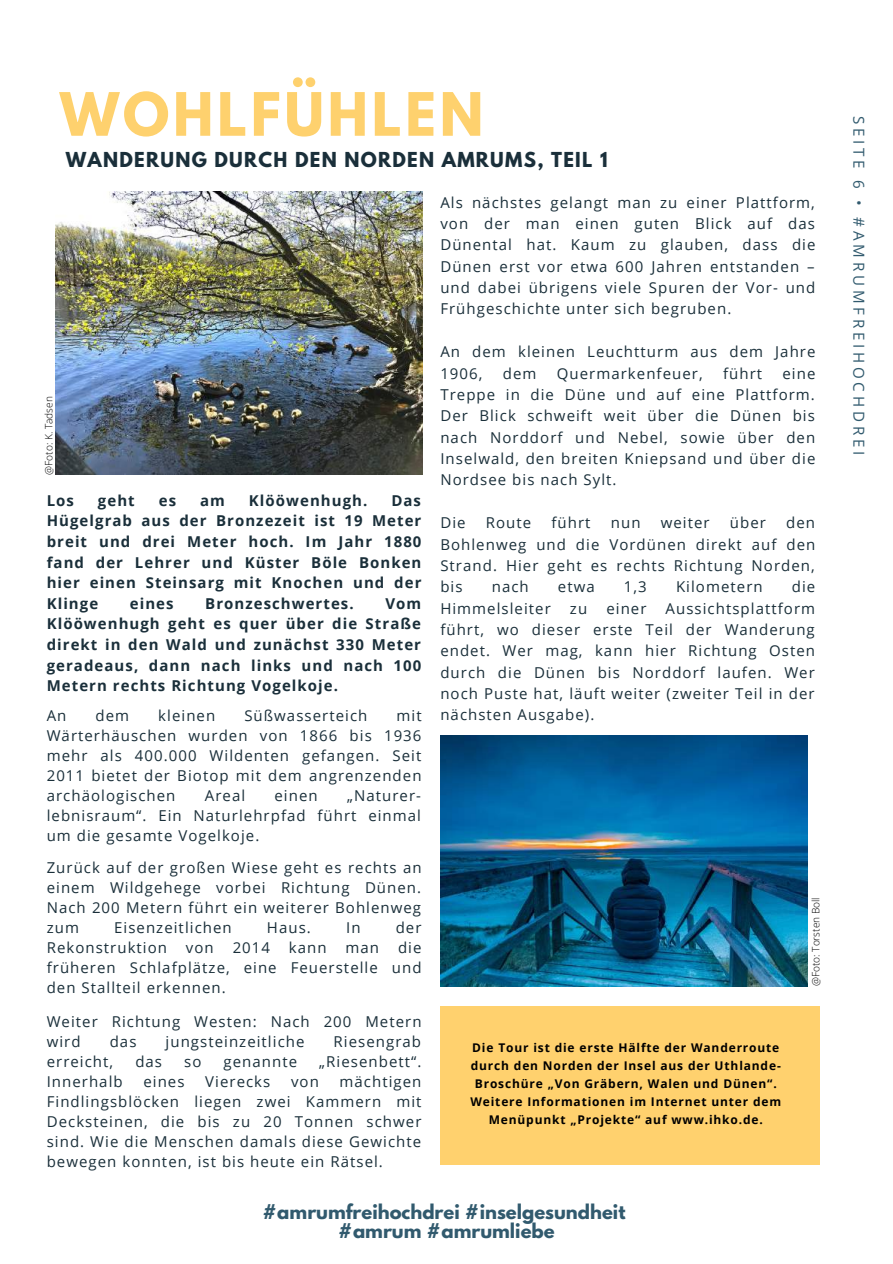
<style>
.page{position:relative;width:893px;height:1264px;background:#fff}
.page>*{position:absolute;margin:0;border:0;box-sizing:border-box;transform-origin:0 0}
.t1{font:700 52.95px "League Spartan";letter-spacing:.07em;color:#fed16e}
.t2{font:700 18.3px "League Spartan";letter-spacing:.07em;color:#1a2f3a}
.t3{font:700 18px/19px "League Spartan";color:#315a6e;text-align:center}
.t4{font:15.15px "Open Sans";letter-spacing:.25em;color:#315a6e}
.t5{font:15px/21.3px "Open Sans";letter-spacing:.07em;color:#1a2f3a;text-align:justify}
.t6{font:700 15px/20.5px "Open Sans";letter-spacing:.07em;color:#1a2f3a;text-align:justify}
.t7{font:700 12px/18px "Open Sans";letter-spacing:.07em;color:#000;text-align:center}
.t8{font:300 10.2px "Open Sans";color:#000}
</style>
<div class="page">
<img style="left:55px;top:191px;width:368px;height:283px">
<div style="left:440px;top:1006px;width:379px;height:158px;background:#ffd16e"></div>
<img style="left:440px;top:735px;width:367px;height:251px">
<h1 class="t1" style="left:60px;top:88px;width:425px">WOHLFÜHLEN</h1>
<p class="t2" style="left:66px;top:151px;width:543px">WANDERUNG DURCH DEN NORDEN AMRUMS, TEIL 1</p>
<p class="t5" style="left:440px;top:191px;width:376px">Als nächstes gelangt man zu einer Plattform, von der man einen guten Blick auf das Dünental hat. Kaum zu glauben, dass die Dünen erst vor etwa 600 Jahren entstanden – und dabei übrigens viele Spuren der Vor- und Frühgeschichte unter sich begruben.</p>
<p class="t5" style="left:440px;top:341px;width:376px">An dem kleinen Leuchtturm aus dem Jahre<br>1906,</p>
<p class="t5" style="left:503px;top:362px;width:35px">dem</p>
<p class="t5" style="left:556px;top:362px;width:147px">Quermarkenfeuer,</p>
<p class="t5" style="left:723px;top:362px;width:41px">führt</p>
<p class="t5" style="left:440px;top:362px;width:376px;text-indent:342px">eine Treppe in die Düne und auf eine Plattform.<br>Der Blick schweift weit über die Dünen bis nach Norddorf und Nebel, sowie über den Inselwald, den breiten Kniepsand und über die Nordsee bis nach Sylt.</p>
<p class="t5" style="left:440px;top:511px;width:27px">Die</p>
<p class="t5" style="left:486px;top:511px;width:47px">Route</p>
<p class="t5" style="left:551px;top:511px;width:41px">führt</p>
<p class="t5" style="left:610px;top:511px;width:31px">nun</p>
<p class="t5" style="left:660px;top:511px;width:50px">weiter</p>
<p class="t5" style="left:729px;top:511px;width:38px">über</p>
<p class="t8" style="left:41px;top:474px;width:80px;rotate:-90deg">@Foto: K. Tadsen</p>
<p class="t6" style="left:47px;top:489px;width:29px">Los</p>
<p class="t6" style="left:98px;top:489px;width:38px">geht</p>
<p class="t6" style="left:159px;top:489px;width:19px">es</p>
<p class="t6" style="left:200px;top:489px;width:26px">am</p>
<p class="t6" style="left:249px;top:489px;width:120px">Klööwenhugh.</p>
<p class="t6" style="left:47px;top:489px;width:376px;text-indent:344px">Das Hügelgrab aus der Bronzezeit ist 19 Meter breit und drei Meter hoch. Im Jahr 1880 fand der Lehrer und Küster Böle Bonken hier einen Steinsarg mit Knochen und der Klinge</p>
<p class="t5" style="left:440px;top:511px;width:376px;text-indent:346px">den Bohlenweg und die Vordünen direkt auf den Strand. Hier geht es rechts Richtung Norden, bis</p>
<p class="t5" style="left:491px;top:575px;width:38px">nach</p>
<p class="t5" style="left:558px;top:575px;width:38px">etwa</p>
<p class="t5" style="left:624px;top:575px;width:24px">1,3</p>
<p class="t5" style="left:676px;top:575px;width:88px">Kilometern</p>
<p class="t5" style="left:791px;top:575px;width:25px">die</p>
<p class="t5" style="left:440px;top:597px;width:112px">Himmelsleiter</p>
<p class="t5" style="left:570px;top:597px;width:19px">zu</p>
<p class="t5" style="left:606px;top:597px;width:42px">einer</p>
<p class="t6" style="left:130px;top:592px;width:45px">eines</p>
<p class="t6" style="left:205px;top:592px;width:150px">Bronzeschwertes.</p>
<p class="t6" style="left:47px;top:592px;width:376px;text-indent:338px">Vom Klööwenhugh geht es quer über die Straße direkt in den Wald und zunächst 330 Meter geradeaus, dann nach links und nach 100<br>Metern rechts Richtung Vogelkoje.</p>
<p class="t5" style="left:47px;top:704px;width:21px">An</p>
<p class="t5" style="left:96px;top:704px;width:35px">dem</p>
<p class="t5" style="left:158px;top:704px;width:58px">kleinen</p>
<p class="t5" style="left:244px;top:704px;width:124px">Süßwasserteich</p>
<p class="t5" style="left:440px;top:597px;width:376px;text-indent:225px">Aussichtsplattform führt, wo dieser erste Teil der Wanderung endet. Wer mag, kann hier Richtung Osten durch die Dünen bis Norddorf laufen. Wer noch Puste hat, läuft weiter (zweiter Teil in der nächsten Ausgabe).</p>
<p class="t5" style="left:47px;top:705px;width:376px;line-height:20px;text-indent:350px">mit Wärterhäuschen wurden von 1866 bis 1936 mehr als 400.000 Wildenten gefangen. Seit 2011 bietet der Biotop mit dem angrenzenden archäologischen</p>
<p class="t5" style="left:205px;top:784px;width:42px">Areal</p>
<p class="t5" style="left:274px;top:784px;width:45px">einen</p>
<p class="t5" style="left:47px;top:785px;width:376px;line-height:20px;text-indent:300px">„Naturer&shy;lebnisraum“. Ein Naturlehrpfad führt einmal um die gesamte Vogelkoje.</p>
<p class="t5" style="left:47px;top:857px;width:376px;line-height:20px">Zurück auf der großen Wiese geht es rechts an einem Wildgehege vorbei Richtung Dünen.<br>Nach 200 Metern führt ein weiterer Bohlenweg zum</p>
<p class="t8" style="left:808px;top:986px;width:90px;rotate:-90deg">@Foto: Torsten Boll</p>
<p class="t5" style="left:114px;top:916px;width:119px">Eisenzeitlichen</p>
<p class="t5" style="left:267px;top:916px;width:45px">Haus.</p>
<p class="t5" style="left:346px;top:916px;width:16px">In</p>
<p class="t5" style="left:395px;top:916px;width:27px">der</p>
<p class="t5" style="left:47px;top:936px;width:122px">Rekonstruktion</p>
<p class="t5" style="left:186px;top:936px;width:29px">von</p>
<p class="t5" style="left:233px;top:936px;width:39px">2014</p>
<p class="t5" style="left:289px;top:936px;width:39px">kann</p>
<p class="t5" style="left:345px;top:936px;width:35px">man</p>
<p class="t5" style="left:47px;top:937px;width:376px;line-height:20px;text-indent:351px">die früheren Schlafplätze, eine Feuerstelle und den Stallteil erkennen.</p>
<p class="t5" style="left:47px;top:1010px;width:376px;line-height:20px">Weiter Richtung Westen: Nach 200 Metern wird</p>
<p class="t5" style="left:110px;top:1030px;width:28px">das</p>
<p class="t5" style="left:166px;top:1030px;width:140px">jungsteinzeitliche</p>
<p class="t5" style="left:333px;top:1030px;width:89px">Riesengrab</p>
<p class="t5" style="left:47px;top:1050px;width:68px">erreicht,</p>
<p class="t5" style="left:135px;top:1050px;width:28px">das</p>
<p class="t5" style="left:184px;top:1050px;width:19px">so</p>
<p class="t5" style="left:223px;top:1050px;width:75px">genannte</p>
<p class="t5" style="left:319px;top:1050px;width:104px">„Riesenbett“.</p>
<p class="t5" style="left:47px;top:1070px;width:77px">Innerhalb</p>
<p class="t5" style="left:143px;top:1070px;width:43px">eines</p>
<p class="t5" style="left:205px;top:1070px;width:67px">Vierecks</p>
<p class="t5" style="left:291px;top:1070px;width:29px">von</p>
<p class="t7" style="left:470px;top:1038px;width:312px">Die Tour ist die erste Hälfte der Wanderroute durch den Norden der Insel aus der Uthlande-Broschüre „Von Gräbern, Walen und Dünen“.<br>Weitere Informationen im Internet unter dem Menüpunkt „Projekte“ auf www.ihko.de.</p>
<p class="t5" style="left:47px;top:1070px;width:376px;line-height:20px;text-indent:293px">mächtigen Findlingsblöcken liegen zwei Kammern mit Decksteinen, die bis zu 20 Tonnen schwer sind. Wie die Menschen damals diese Gewichte bewegen konnten, ist bis heute ein Rätsel.</p>
<p class="t3" style="left:262px;top:1204px;width:364px">#amrumfreihochdrei #inselgesundheit #amrum #amrumliebe</p>
<p class="t4" style="left:869px;top:116px;width:341px;rotate:90deg">SEITE 6 • #AMRUMFREIHOCHDREI</p>
</div>
